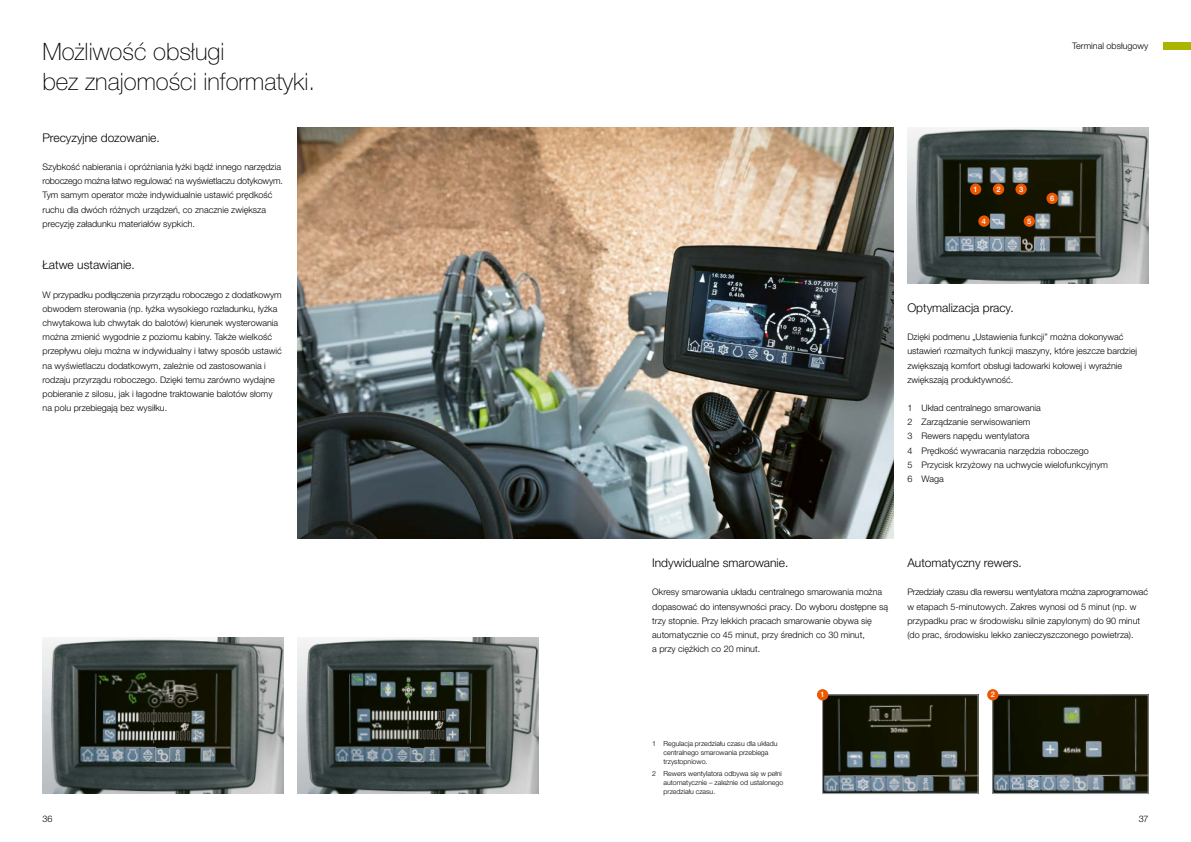
<style>
.page{position:relative;width:1191px;height:842px;background:#fff}
.page>*{position:absolute;margin:0;border:0;box-sizing:border-box;transform-origin:0 0}
.t1{font:100 24px/30px "CLAAS Helvetica Neue";color:#000}
.t2{font:300 12px "CLAAS Helvetica Neue";color:#000}
.t3{font:300 9px/14.2px "CLAAS Helvetica Neue";color:#000}
.t4{font:500 7.5px "CLAAS Helvetica Neue";color:#fff}
.t5{font:300 7px/9px "CLAAS Helvetica Neue";color:#000}
</style>
<div class="page">
<div style="left:1162px;top:43px;width:29px;height:7px;background:#aab500"></div>
<img style="left:907px;top:128px;width:241px;height:155px">
<img style="left:298px;top:128px;width:595px;height:411px">
<img style="left:824px;top:696px;width:152px;height:96px">
<div style="left:822px;top:694px;width:156px;height:100px;border:1px solid #9d9e9e"></div>
<img style="left:994px;top:696px;width:152px;height:96px">
<div style="left:992px;top:694px;width:156px;height:100px;border:1px solid #9d9e9e"></div>
<svg style="left:992px;top:183px;width:12px;height:12px"></svg>
<div style="left:1015px;top:183px;width:11px;height:12px;background:#ed5700;border-radius:50%"></div>
<div style="left:978px;top:215px;width:11px;height:12px;background:#ed5700;border-radius:50%"></div>
<div style="left:1023px;top:215px;width:12px;height:12px;background:#ed5700;border-radius:50%"></div>
<div style="left:1046px;top:193px;width:11px;height:11px;background:#ed5700;border-radius:50%"></div>
<div style="left:817px;top:689px;width:11px;height:11px;background:#ed5700;border-radius:50%"></div>
<div style="left:987px;top:689px;width:11px;height:11px;background:#ed5700;border-radius:50%"></div>
<div style="left:970px;top:183px;width:11px;height:12px;background:#ed5700;border-radius:50%"></div>
<img style="left:43px;top:638px;width:240px;height:156px">
<img style="left:298px;top:638px;width:241px;height:156px">
<h1 class="t1" style="left:43px;top:37px;width:274px">Możliwość obsługi<br>bez znajomości informatyki.</h1>
<p class="t3" style="left:1072px;top:39px;width:78px">Terminal obsługowy</p>
<h2 class="t2" style="left:43px;top:130px;width:119px">Precyzyjne dozowanie.</h2>
<p class="t3" style="left:43px;top:160px;width:242px">Szybkość nabierania i opróżniania łyżki bądź innego narzędzia roboczego można łatwo regulować na wyświetlaczu dotykowym.<br>Tym samym operator może indywidualnie ustawić prędkość ruchu dla dwóch różnych urządzeń, co znacznie zwiększa precyzję załadunku materiałów sypkich.</p>
<h2 class="t2" style="left:43px;top:257px;width:94px">Łatwe ustawianie.</h2>
<p class="t3" style="left:43px;top:288px;width:241px">W przypadku podłączenia przyrządu roboczego z dodatkowym obwodem sterowania (np. łyżka wysokiego rozładunku, łyżka chwytakowa lub chwytak do balotów) kierunek wysterowania można zmienić wygodnie z poziomu kabiny. Także wielkość przepływu oleju można w indywidualny i łatwy sposób ustawić na wyświetlaczu dodatkowym, zależnie od zastosowania i rodzaju przyrządu roboczego. Dzięki temu zarówno wydajne pobieranie z silosu, jak i łagodne traktowanie balotów słomy na polu przebiegają bez wysiłku.</p>
<h2 class="t2" style="left:907px;top:300px;width:108px">Optymalizacja pracy.</h2>
<p class="t4" style="left:996px;top:184px;width:6px">2</p>
<p class="t4" style="left:1019px;top:184px;width:6px">3</p>
<p class="t4" style="left:973px;top:184px;width:6px">1</p>
<p class="t4" style="left:1050px;top:194px;width:6px">6</p>
<p class="t4" style="left:982px;top:216px;width:6px">4</p>
<p class="t4" style="left:1027px;top:216px;width:6px">5</p>
<p class="t3" style="left:907px;top:330px;width:231px">Dzięki podmenu „Ustawienia funkcji” można dokonywać ustawień rozmaitych funkcji maszyny, które jeszcze bardziej zwiększają komfort obsługi ładowarki kołowej i wyraźnie zwiększają produktywność.</p>
<p class="t3" style="left:907px;top:401px;width:202px">1 Układ centralnego smarowania<br>2 Zarządzanie serwisowaniem<br>3 Rewers napędu wentylatora<br>4 Prędkość wywracania narzędzia roboczego<br>5 Przycisk krzyżowy na uchwycie wielofunkcyjnym<br>6 Waga</p>
<h2 class="t2" style="left:652px;top:555px;width:138px">Indywidualne smarowanie.</h2>
<p class="t3" style="left:652px;top:585px;width:237px">Okresy smarowania układu centralnego smarowania można dopasować do intensywności pracy. Do wyboru dostępne są trzy stopnie. Przy lekkich pracach smarowanie obywa się automatycznie co 45 minut, przy średnich co 30 minut,<br>a przy ciężkich co 20 minut.</p>
<h2 class="t2" style="left:907px;top:555px;width:116px">Automatyczny rewers.</h2>
<p class="t3" style="left:907px;top:585px;width:242px">Przedziały czasu dla rewersu wentylatora można zaprogramować w etapach 5-minutowych. Zakres wynosi od 5 minut (np. w przypadku prac w środowisku silnie zapylonym) do 90 minut (do prac, środowisku lekko zanieczyszczonego powietrza).</p>
<p class="t5" style="left:663px;top:739px;width:115px;text-indent:-11px">1 Regulacja przedziału czasu dla układu centralnego smarowania przebiega trzystopniowo.</p>
<p class="t5" style="left:663px;top:769px;width:121px;text-indent:-11px">2 Rewers wentylatora odbywa się w pełni automatycznie – zależnie od ustalonego przedziału czasu.</p>
<p class="t4" style="left:820px;top:690px;width:6px">1</p>
<p class="t4" style="left:990px;top:690px;width:6px">2</p>
<p class="t3" style="left:43px;top:812px;width:12px">36</p>
<p class="t3" style="left:1138px;top:812px;width:11px">37</p>
</div>
